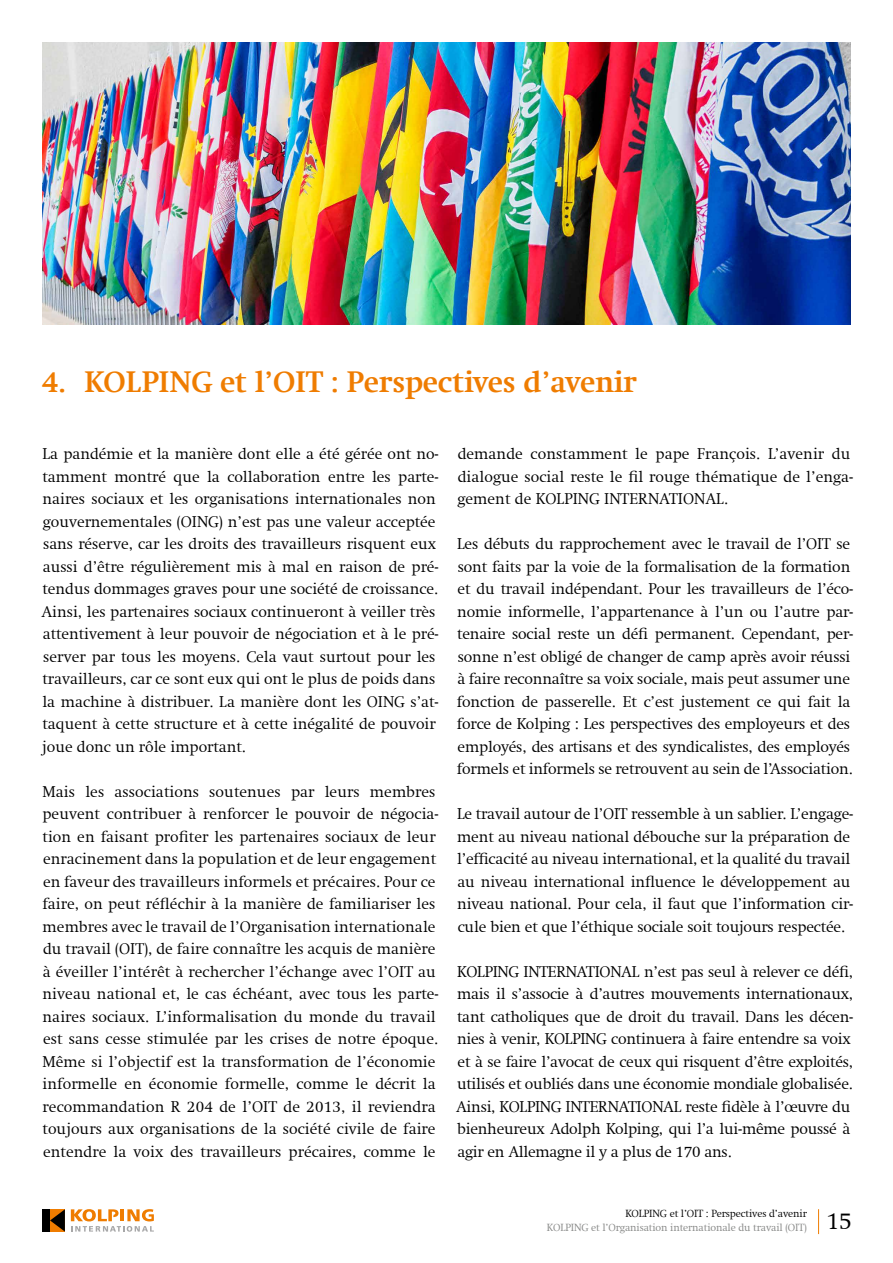
<style>
.page{position:relative;width:893px;height:1263px;background:#fff}
.page>*{position:absolute;margin:0;border:0;box-sizing:border-box;transform-origin:0 0}
.t1{font:700 30px "Swift Com";letter-spacing:-.01em;color:#ef7c00}
.t2{font:300 24px "Swift Com";color:#000}
.COPY{font:300 15.75px/22.5px "Swift Com";color:#000}
.t3{font:300 10.5px "Swift Com";letter-spacing:-.01em;color:#868786}
.t4{font:300 10.5px "Swift Com";letter-spacing:-.01em;color:#000}
</style>
<div class="page">
<svg style="left:71px;top:1209px;width:83px;height:23px"></svg>
<div style="left:43px;top:1209px;width:7px;height:22px;background:#000"></div>
<svg style="left:50px;top:1209px;width:15px;height:22px"></svg>
<svg style="left:818px;top:1209px;width:1px;height:25px"></svg>
<img style="left:43px;top:43px;width:807px;height:281px">
<p class="t1" style="left:42px;top:364px;width:596px">4. KOLPING et l’OIT : Perspectives d’avenir</p>
<p class="COPY" style="left:41px;top:442px;width:399px">La pandémie et la manière dont elle a été gérée ont no&shy;tamment montré que la collaboration entre les parte&shy;naires sociaux et les organisations internationales non gouvernementales (OING) n’est pas une valeur acceptée sans réserve, car les droits des travailleurs risquent eux aussi d’être régulièrement mis à mal en raison de pré&shy;tendus dommages graves pour une société de croissance.<br>Ainsi, les partenaires sociaux continueront à veiller très attentivement à leur pouvoir de négociation et à le pré&shy;server par tous les moyens. Cela vaut surtout pour les travailleurs, car ce sont eux qui ont le plus de poids dans la machine à distribuer. La manière dont les OING s’at&shy;taquent à cette structure et à cette inégalité de pouvoir joue donc un rôle important.</p>
<p class="COPY" style="left:42px;top:780px;width:398px">Mais les associations soutenues par leurs membres peuvent contribuer à renforcer le pouvoir de négocia&shy;tion en faisant profiter les partenaires sociaux de leur enracinement dans la population et de leur engagement en faveur des travailleurs informels et précaires. Pour ce faire, on peut réfléchir à la manière de familiariser les membres avec le travail de l’Organisation internationale du travail (OIT), de faire connaître les acquis de manière à éveiller l’intérêt à rechercher l’échange avec l’OIT au niveau national et, le cas échéant, avec tous les parte&shy;naires sociaux. L’informalisation du monde du travail est sans cesse stimulée par les crises de notre époque.<br>Même si l’objectif est la transformation de l’économie informelle en économie formelle, comme le décrit la recommandation R 204 de l’OIT de 2013, il reviendra toujours aux organisations de la société civile de faire entendre la voix des travailleurs précaires, comme le</p>
<p class="COPY" style="left:457px;top:442px;width:397px">demande constamment le pape François. L’avenir du dialogue social reste le fil rouge thématique de l’enga&shy;gement de KOLPING INTERNATIONAL.</p>
<p class="COPY" style="left:457px;top:532px;width:398px">Les débuts du rapprochement avec le travail de l’OIT se sont faits par la voie de la formalisation de la formation et du travail indépendant. Pour les travailleurs de l’éco&shy;nomie informelle, l’appartenance à l’un ou l’autre par&shy;tenaire social reste un défi permanent. Cependant, per&shy;sonne n’est obligé de changer de camp après avoir réussi à faire reconnaître sa voix sociale, mais peut assumer une fonction de passerelle. Et c’est justement ce qui fait la force de Kolping : Les perspectives des employeurs et des employés, des artisans et des syndicalistes, des employés formels et informels se retrouvent au sein de l’Association.</p>
<p class="COPY" style="left:457px;top:802px;width:398px">Le travail autour de l’OIT ressemble à un sablier. L’engage&shy;ment au niveau national débouche sur la préparation de l’efficacité au niveau international, et la qualité du travail au niveau international influence le développement au niveau national. Pour cela, il faut que l’information cir&shy;cule bien et que l’éthique sociale soit toujours respectée.</p>
<p class="COPY" style="left:456px;top:960px;width:399px">KOLPING INTERNATIONAL n’est pas seul à relever ce défi, mais il s’associe à d’autres mouvements internationaux, tant catholiques que de droit du travail. Dans les décen&shy;nies à venir, KOLPING continuera à faire entendre sa voix et à se faire l’avocat de ceux qui risquent d’être exploités, utilisés et oubliés dans une économie mondiale globalisée.<br>Ainsi, KOLPING INTERNATIONAL reste fidèle à l’œuvre du bienheureux Adolph Kolping, qui l’a lui-même poussé à agir en Allemagne il y a plus de 170 ans.</p>
<p class="t4" style="left:625px;top:1208px;width:183px">KOLPING et l’OIT : Perspectives d’avenir</p>
<p class="t3" style="left:547px;top:1221px;width:261px">KOLPING et l’Organisation internationale du travail (OIT)</p>
<h2 class="t2" style="left:826px;top:1207px;width:27px">15</h2>
</div>
